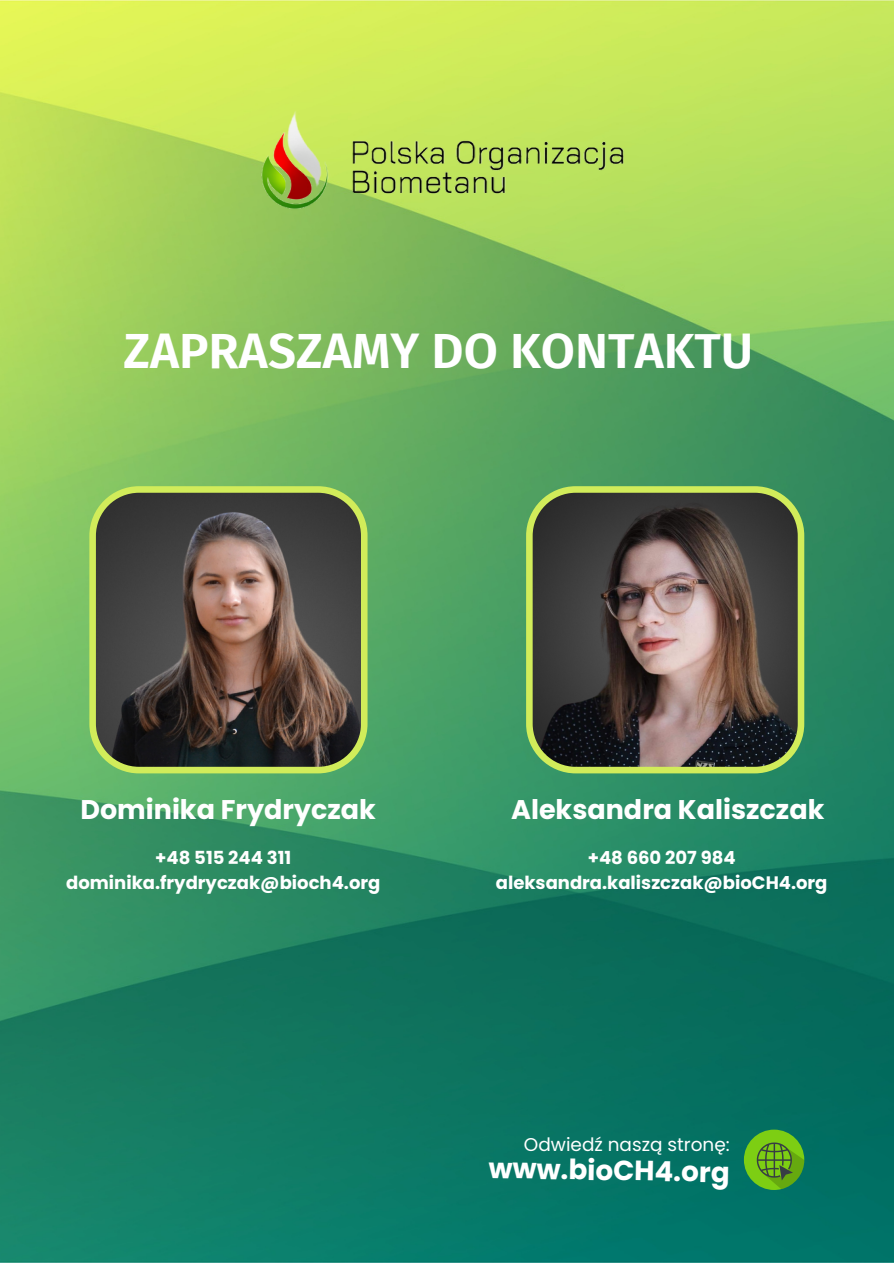
<style>
.page{position:relative;width:894px;height:1264px;background:#fff}
.page>*{position:absolute;margin:0;border:0;box-sizing:border-box;transform-origin:0 0}
.t1{font:600 49.5px "Fira Sans";color:#fff}
.t2{font:700 27.75px "Poppins";color:#fff}
.t3{font:700 27px "Poppins";color:#fff}
.t4{font:18.45px "Poppins";color:#fff}
.t5{font:700 18px/24.8px "Poppins";color:#fff;text-align:center}
</style>
<div class="page">
<img style="left:0;top:0;width:893px;height:1262px">
<svg style="left:743px;top:1129px;width:61px;height:60px;background:#56a22a"></svg>
<svg style="left:526px;top:486px;width:278px;height:287px;background:#5e5849"></svg>
<svg style="left:89px;top:486px;width:278px;height:287px;background:#5d5745"></svg>
<img style="left:257px;top:109px;width:378px;height:108px">
<p class="t1" style="left:123px;top:321px;width:631px">ZAPRASZAMY DO KONTAKTU</p>
<p class="t3" style="left:80px;top:790px;width:297px">Dominika Frydryczak</p>
<h2 class="t5" style="left:66px;top:845px;width:316px">+48 515 244 311 dominika.frydryczak@bioch4.org</h2>
<p class="t3" style="left:511px;top:790px;width:315px">Aleksandra Kaliszczak</p>
<h3 class="t5" style="left:495px;top:845px;width:333px">+48 660 207 984 aleksandra.kaliszczak@bioCH4.org</h3>
<p class="t4" style="left:523px;top:1131px;width:207px">Odwiedź naszą stronę:</p>
<h3 class="t2" style="left:488px;top:1148px;width:243px;rotate:1deg">www.bioCH4.org</h3>
</div>
